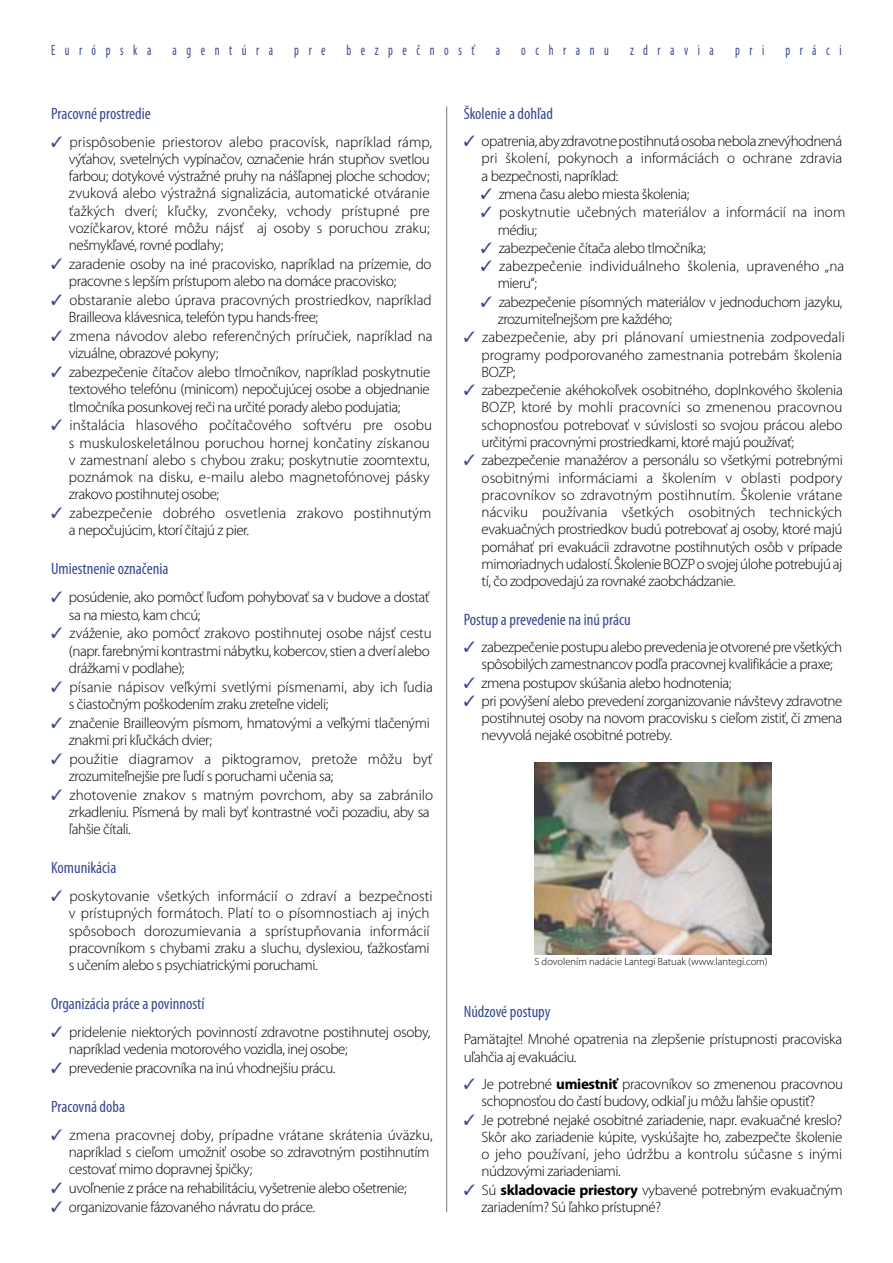
<style>
.page{position:relative;width:893px;height:1263px;background:#fff}
.page>*{position:absolute;margin:0;border:0;box-sizing:border-box;transform-origin:0 0}
.t1{font:condensed 16.5px "Myriad Pro";color:#3b4a93}
.t2{font:300 15px/17.2px "Myriad Pro";letter-spacing:-.025em;color:#000}
.t3{font:300 15px/17.2px "Myriad Pro";color:#000}
.t4{font:300 15px/17.2px "Myriad Pro";letter-spacing:.005em;color:#000}
.t5{font:300 15px/17.2px "Myriad Pro";letter-spacing:-.005em;color:#000}
.t6{font:condensed 15px "Myriad Pro";letter-spacing:.8em;color:#3b4a93;scale:.8 1}
.t7{font:300 10.5px "Myriad Pro";color:#000}
.s1{font-weight:700}
</style>
<div class="page">
<hr style="left:446px;top:106px;width:1px;height:1106px;background:#777">
<img style="left:534px;top:763px;width:237px;height:191px">
<p class="t6" style="left:51px;top:44px;width:127px">Európska</p>
<p class="t6" style="left:172px;top:44px;width:127px">agentúra</p>
<p class="t6" style="left:294px;top:44px;width:40px">pre</p>
<p class="t6" style="left:346px;top:44px;width:162px">bezpečnosť</p>
<p class="t6" style="left:496px;top:44px;width:7px">a</p>
<p class="t6" style="left:521px;top:44px;width:111px">ochranu</p>
<p class="t6" style="left:630px;top:44px;width:106px">zdravia</p>
<p class="t6" style="left:735px;top:44px;width:38px">pri</p>
<p class="t6" style="left:785px;top:44px;width:72px">práci</p>
<p class="t1" style="left:51px;top:107px;width:101px">Pracovné prostredie</p>
<p class="t5" style="left:69px;top:134px;width:364px">prispôsobenie priestorov alebo pracovísk, napríklad rámp, výťahov, svetelných vypínačov, označenie hrán stupňov svetlou farbou; dotykové výstražné pruhy na nášľapnej ploche schodov; zvuková alebo výstražná signalizácia, automatické otváranie ťažkých dverí; kľučky, zvončeky, vchody prístupné pre vozíčkarov, ktoré môžu nájsť aj osoby s poruchou zraku; nešmykľavé, rovné podlahy;</p>
<p class="t2" style="left:69px;top:256px;width:364px">zaradenie osoby na iné pracovisko, napríklad na prízemie, do pracovne s lepším prístupom alebo na domáce pracovisko;</p>
<p class="t5" style="left:69px;top:293px;width:364px">obstaranie alebo úprava pracovných prostriedkov, napríklad<br>Brailleova klávesnica, telefón typu hands-free;</p>
<p class="t4" style="left:69px;top:329px;width:365px">zmena návodov alebo referenčných príručiek, napríklad na vizuálne, obrazové pokyny;</p>
<p class="t2" style="left:69px;top:365px;width:363px;text-align:justify">zabezpečenie čítačov alebo tlmočníkov, napríklad poskytnutie textového telefónu (minicom) nepočujúcej osobe a objednanie tlmočníka posunkovej reči na určité porady alebo podujatia;</p>
<p class="t3" style="left:69px;top:418px;width:364px">inštalácia hlasového počítačového softvéru pre osobu s muskuloskeletálnou poruchou hornej končatiny získanou v zamestnaní alebo s chybou zraku; poskytnutie zoomtextu, poznámok na disku, e-mailu alebo magnetofónovej pásky zrakovo postihnutej osobe;</p>
<p class="t4" style="left:69px;top:506px;width:364px">zabezpečenie dobrého osvetlenia zrakovo postihnutým a nepočujúcim, ktorí čítajú z pier.</p>
<p class="t1" style="left:51px;top:563px;width:119px">Umiestnenie označenia</p>
<p class="t2" style="left:69px;top:590px;width:362px">posúdenie, ako pomôcť ľuďom pohybovať sa v budove a dostať sa na miesto, kam chcú;</p>
<p class="t2" style="left:69px;top:626px;width:364px">zváženie, ako pomôcť zrakovo postihnutej osobe nájsť cestu (napr. farebnými kontrastmi nábytku, kobercov, stien a dverí alebo drážkami v podlahe);</p>
<p class="t4" style="left:69px;top:679px;width:365px">písanie nápisov veľkými svetlými písmenami, aby ich ľudia s čiastočným poškodením zraku zreteľne videli;</p>
<p class="t2" style="left:69px;top:715px;width:362px">značenie Brailleovým písmom, hmatovými a veľkými tlačenými znakmi pri kľučkách dvier;</p>
<p class="t5" style="left:69px;top:751px;width:365px">použitie diagramov a piktogramov, pretože môžu byť zrozumiteľnejšie pre ľudí s poruchami učenia sa;</p>
<p class="t2" style="left:69px;top:787px;width:365px">zhotovenie znakov s matným povrchom, aby sa zabránilo zrkadleniu. Písmená by mali byť kontrastné voči pozadiu, aby sa ľahšie čítali.</p>
<p class="t1" style="left:51px;top:862px;width:67px">Komunikácia</p>
<p class="t3" style="left:69px;top:889px;width:365px">poskytovanie všetkých informácií o zdraví a bezpečnosti v prístupných formátoch. Platí to o písomnostiach aj iných spôsoboch dorozumievania a sprístupňovania informácií pracovníkom s chybami zraku a sluchu, dyslexiou, ťažkosťami s učením alebo s psychiatrickými poruchami.</p>
<p class="t1" style="left:51px;top:998px;width:155px">Organizácia práce a povinností</p>
<p class="t2" style="left:69px;top:1025px;width:363px">pridelenie niektorých povinností zdravotne postihnutej osoby, napríklad vedenia motorového vozidla, inej osobe;</p>
<p class="t2" style="left:69px;top:1061px;width:268px">prevedenie pracovníka na inú vhodnejšiu prácu.</p>
<p class="t1" style="left:51px;top:1101px;width:76px">Pracovná doba</p>
<p class="t2" style="left:69px;top:1127px;width:365px">zmena pracovnej doby, prípadne vrátane skrátenia úväzku, napríklad s cieľom umožniť osobe so zdravotným postihnutím cestovať mimo dopravnej špičky;</p>
<p class="t2" style="left:69px;top:1180px;width:339px;line-height:18.8px">uvoľnenie z práce na rehabilitáciu, vyšetrenie alebo ošetrenie; organizovanie fázovaného návratu do práce.</p>
<p class="t1" style="left:463px;top:107px;width:91px">Školenie a dohľad</p>
<p class="t2" style="left:481px;top:134px;width:362px">opatrenia, aby zdravotne postihnutá osoba nebola znevýhodnená</p>
<p class="t4" style="left:481px;top:151px;width:362px">pri školení, pokynoch a informáciách o ochrane zdravia</p>
<p class="t2" style="left:481px;top:168px;width:138px">a bezpečnosti, napríklad:</p>
<p class="t2" style="left:498px;top:187px;width:192px">zmena času alebo miesta školenia;</p>
<p class="t4" style="left:499px;top:205px;width:347px">poskytnutie učebných materiálov a informácií na inom</p>
<p class="t2" style="left:497px;top:222px;width:41px">médiu;</p>
<p class="t2" style="left:498px;top:240px;width:208px">zabezpečenie čítača alebo tlmočníka;</p>
<p class="t4" style="left:499px;top:259px;width:346px">zabezpečenie individuálneho školenia, upraveného „na</p>
<p class="t2" style="left:497px;top:276px;width:41px">mieru“;</p>
<p class="t2" style="left:498px;top:294px;width:345px">zabezpečenie písomných materiálov v jednoduchom jazyku,</p>
<p class="t2" style="left:497px;top:312px;width:176px">zrozumiteľnejšom pre každého;</p>
<p class="t3" style="left:482px;top:330px;width:364px">zabezpečenie, aby pri plánovaní umiestnenia zodpovedali</p>
<p class="t3" style="left:481px;top:347px;width:362px">programy podporovaného zamestnania potrebám školenia</p>
<p class="t2" style="left:481px;top:364px;width:35px">BOZP;</p>
<p class="t2" style="left:482px;top:383px;width:362px">zabezpečenie akéhokoľvek osobitného, doplnkového školenia</p>
<p class="t3" style="left:481px;top:400px;width:362px">BOZP, ktoré by mohli pracovníci so zmenenou pracovnou</p>
<p class="t2" style="left:481px;top:417px;width:362px">schopnosťou potrebovať v súvislosti so svojou prácou alebo</p>
<p class="t2" style="left:481px;top:435px;width:314px">určitými pracovnými prostriedkami, ktoré majú používať;</p>
<p class="t2" style="left:481px;top:453px;width:362px">zabezpečenie manažérov a personálu so všetkými potrebnými</p>
<p class="t4" style="left:481px;top:470px;width:362px">osobitnými informáciami a školením v oblasti podpory</p>
<p class="t4" style="left:481px;top:487px;width:362px">pracovníkov so zdravotným postihnutím. Školenie vrátane</p>
<p class="t4" style="left:481px;top:505px;width:362px">nácviku používania všetkých osobitných technických</p>
<p class="t2" style="left:481px;top:522px;width:362px">evakuačných prostriedkov budú potrebovať aj osoby, ktoré majú</p>
<p class="t2" style="left:481px;top:539px;width:362px">pomáhať pri evakuácii zdravotne postihnutých osôb v prípade</p>
<p class="t2" style="left:481px;top:556px;width:362px">mimoriadnych udalostí. Školenie BOZP o svojej úlohe potrebujú aj</p>
<p class="t2" style="left:481px;top:574px;width:255px">tí, čo zodpovedajú za rovnaké zaobchádzanie.</p>
<p class="t1" style="left:463px;top:613px;width:168px">Postup a prevedenie na inú prácu</p>
<p class="t2" style="left:481px;top:639px;width:362px;line-height:17.7px">zabezpečenie postupu alebo prevedenia je otvorené pre všetkých spôsobilých zamestnancov podľa pracovnej kvalifikácie a praxe; zmena postupov skúšania alebo hodnotenia;<br>pri povýšení alebo prevedení zorganizovanie návštevy zdravotne postihnutej osoby na novom pracovisku s cieľom zistiť, či zmena nevyvolá nejaké osobitné potreby.</p>
<p class="t7" style="left:534px;top:958px;width:235px">S dovolením nadácie Lantegi Batuak (www.lantegi.com)</p>
<p class="t1" style="left:463px;top:1006px;width:88px">Núdzové postupy</p>
<p class="t2" style="left:463px;top:1032px;width:380px">Pamätajte! Mnohé opatrenia na zlepšenie prístupnosti pracoviska uľahčia aj evakuáciu.</p>
<p class="t2" style="left:481px;top:1076px;width:363px">Je potrebné <span class="s1">umiestniť</span> pracovníkov so zmenenou pracovnou schopnosťou do častí budovy, odkiaľ ju môžu ľahšie opustiť?<br>Je potrebné nejaké osobitné zariadenie, napr. evakuačné kreslo?<br>Skôr ako zariadenie kúpite, vyskúšajte ho, zabezpečte školenie o jeho používaní, jeho údržbu a kontrolu súčasne s inými núdzovými zariadeniami.<br>Sú <span class="s1">skladovacie priestory</span> vybavené potrebným evakuačným zariadením? Sú ľahko prístupné?</p>
</div>
